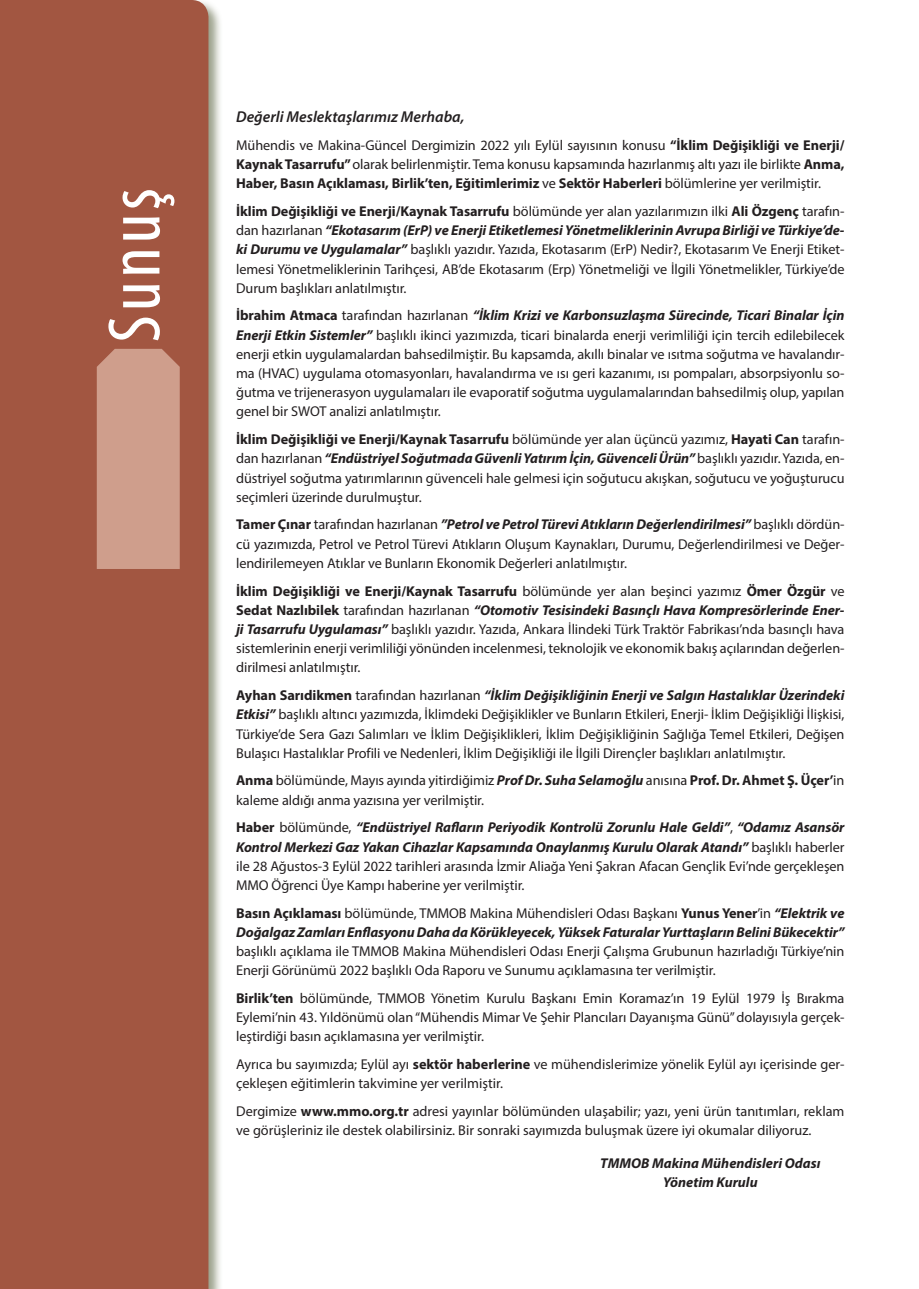
<style>
.page{position:relative;width:919px;height:1289px;background:#fff}
.page>*{position:absolute;margin:0;border:0;box-sizing:border-box;transform-origin:0 0}
.t1{font:condensed 75px "Myriad Pro";letter-spacing:.05em;color:#fff}
.t2{font:italic 600 15.75px "Myriad Pro";color:#231f20}
.t3{font:14.25px/19.2px "Myriad Pro";letter-spacing:-.005em;color:#231f20;text-align:justify}
.t4{font:italic 700 14.25px/19.2px "Myriad Pro";letter-spacing:-.005em;color:#231f20}
.s1{font-weight:700}
.s2{font-weight:700;font-style:italic}
.s3{font-style:normal}
.s4{font-weight:400;font-style:normal}
</style>
<div class="page">
<div style="left:0;top:0;width:223px;height:1288px;background:#7b8265;opacity:.75"></div>
<div style="left:0;top:0;width:208px;height:1288px;background:#a25641"></div>
<div style="left:97px;top:349px;width:83px;height:220px;background:#cf9e8c"></div>
<h1 class="t1" style="left:89px;top:342px;width:156px;rotate:-90deg">Sunuş</h1>
<p class="t2" style="left:236px;top:107px;width:230px">Değerli Meslektaşlarımız Merhaba,</p>
<p class="t3" style="left:236px;top:135px;width:610px">Mühendis ve Makina-Güncel Dergimizin 2022 yılı Eylül sayısının konusu <span class="s1">“İklim Değişikliği ve Enerji/ Kaynak Tasarrufu”</span> olarak belirlenmiştir. Tema konusu kapsamında hazırlanmış altı yazı ile birlikte <span class="s1">Anma, Haber, Basın Açıklaması, Birlik’ten, Eğitimlerimiz</span> ve <span class="s1">Sektör Haberleri</span> bölümlerine yer verilmiştir.</p>
<p class="t3" style="left:236px;top:201px;width:610px"><span class="s1">İklim Değişikliği ve Enerji/Kaynak Tasarrufu</span> bölümünde yer alan yazılarımızın ilki <span class="s1">Ali Özgenç</span> tarafın&shy;dan hazırlanan <span class="s2">“Ekotasarım (ErP) ve Enerji Etiketlemesi Yönetmeliklerinin Avrupa Birliği ve Türkiye’de&shy;ki Durumu ve Uygulamalar”</span> başlıklı yazıdır. Yazıda, Ekotasarım (ErP) Nedir?, Ekotasarım Ve Enerji Etiket&shy;lemesi Yönetmeliklerinin Tarihçesi, AB’de Ekotasarım (Erp) Yönetmeliği ve İlgili Yönetmelikler, Türkiye’de Durum başlıkları anlatılmıştır.</p>
<p class="t3" style="left:236px;top:306px;width:610px"><span class="s1">İbrahim Atmaca</span> tarafından hazırlanan <span class="s2">“İklim Krizi ve Karbonsuzlaşma Sürecinde, Ticari Binalar İçin Enerji Etkin Sistemler”</span> başlıklı ikinci yazımızda, ticari binalarda enerji verimliliği için tercih edilebilecek enerji etkin uygulamalardan bahsedilmiştir. Bu kapsamda, akıllı binalar ve ısıtma soğutma ve havalandır&shy;ma (HVAC) uygulama otomasyonları, havalandırma ve ısı geri kazanımı, ısı pompaları, absorpsiyonlu so&shy;ğutma ve trijenerasyon uygulamaları ile evaporatif soğutma uygulamalarından bahsedilmiş olup, yapılan genel bir SWOT analizi anlatılmıştır.</p>
<p class="t3" style="left:236px;top:429px;width:610px"><span class="s1">İklim Değişikliği ve Enerji/Kaynak Tasarrufu</span> bölümünde yer alan üçüncü yazımız, <span class="s1">Hayati Can</span> tarafın&shy;dan hazırlanan <span class="s2">“Endüstriyel Soğutmada Güvenli Yatırım İçin, Güvenceli Ürün”</span> başlıklı yazıdır. Yazıda, en&shy;düstriyel soğutma yatırımlarının güvenceli hale gelmesi için soğutucu akışkan, soğutucu ve yoğuşturucu seçimleri üzerinde durulmuştur.</p>
<p class="t3" style="left:236px;top:515px;width:610px"><span class="s1">Tamer Çınar</span> tarafından hazırlanan <span class="s2">”Petrol ve Petrol Türevi Atıkların Değerlendirilmesi”</span> başlıklı dördün&shy;cü yazımızda, Petrol ve Petrol Türevi Atıkların Oluşum Kaynakları, Durumu, Değerlendirilmesi ve Değer&shy;lendirilemeyen Atıklar ve Bunların Ekonomik Değerleri anlatılmıştır.</p>
<p class="t3" style="left:236px;top:581px;width:610px"><span class="s1">İklim Değişikliği ve Enerji/Kaynak Tasarrufu</span> bölümünde yer alan beşinci yazımız <span class="s1">Ömer Özgür</span> ve <span class="s1">Sedat Nazlıbilek</span> tarafından hazırlanan <span class="s2">“Otomotiv Tesisindeki Basınçlı Hava Kompresörlerinde Ener&shy;ji Tasarrufu Uygulaması”</span> başlıklı yazıdır. Yazıda, Ankara İlindeki Türk Traktör Fabrikası’nda basınçlı hava sistemlerinin enerji verimliliği yönünden incelenmesi, teknolojik ve ekonomik bakış açılarından değerlen&shy;dirilmesi anlatılmıştır.</p>
<p class="t3" style="left:236px;top:685px;width:610px"><span class="s1">Ayhan Sarıdikmen</span> tarafından hazırlanan <span class="s2">“İklim Değişikliğinin Enerji ve Salgın Hastalıklar Üzerindeki Etkisi”</span> başlıklı altıncı yazımızda, İklimdeki Değişiklikler ve Bunların Etkileri, Enerji- İklim Değişikliği İlişkisi, Türkiye’de Sera Gazı Salımları ve İklim Değişiklikleri, İklim Değişikliğinin Sağlığa Temel Etkileri, Değişen Bulaşıcı Hastalıklar Profili ve Nedenleri, İklim Değişikliği ile İlgili Dirençler başlıkları anlatılmıştır.</p>
<p class="t3" style="left:236px;top:770px;width:609px"><span class="s1">Anma</span> bölümünde, Mayıs ayında yitirdiğimiz <span class="s2">Prof Dr. Suha Selamoğlu</span> anısına <span class="s1">Prof. Dr. Ahmet Ş. Üçer’</span>in kaleme aldığı anma yazısına yer verilmiştir.</p>
<p class="t3" style="left:236px;top:817px;width:610px"><span class="s1">Haber</span> bölümünde, <span class="s2">“Endüstriyel Rafların Periyodik Kontrolü Zorunlu Hale Geldi”</span>, <span class="s2">“Odamız Asansör Kontrol Merkezi Gaz Yakan Cihazlar Kapsamında Onaylanmış Kurulu Olarak Atandı”</span> başlıklı haberler ile 28 Ağustos-3 Eylül 2022 tarihleri arasında İzmir Aliağa Yeni Şakran Afacan Gençlik Evi’nde gerçekleşen MMO Öğrenci Üye Kampı haberine yer verilmiştir.</p>
<p class="t4" style="left:236px;top:902px;width:610px"><span class="s3">Basın Açıklaması</span> <span class="s4">bölümünde, TMMOB Makina Mühendisleri Odası Başkanı</span> <span class="s3">Yunus Yener</span><span class="s4">’in</span> “Elektrik ve<br>Doğalgaz Zamları Enflasyonu Daha da Körükleyecek, Yüksek Faturalar Yurttaşların Belini Bükecektir”</p>
<p class="t3" style="left:236px;top:941px;width:610px">başlıklı açıklama ile TMMOB Makina Mühendisleri Odası Enerji Çalışma Grubunun hazırladığı Türkiye’nin<br>Enerji Görünümü 2022 başlıklı Oda Raporu ve Sunumu açıklamasına ter verilmiştir.</p>
<p class="t3" style="left:236px;top:988px;width:610px"><span class="s1">Birlik’ten</span> bölümünde, TMMOB Yönetim Kurulu Başkanı Emin Koramaz’ın 19 Eylül 1979 İş Bırakma Eylemi’nin 43. Yıldönümü olan “Mühendis Mimar Ve Şehir Plancıları Dayanışma Günü” dolayısıyla gerçek&shy;leştirdiği basın açıklamasına yer verilmiştir.</p>
<p class="t3" style="left:236px;top:1054px;width:610px">Ayrıca bu sayımızda; Eylül ayı <span class="s1">sektör haberlerine</span> ve mühendislerimize yönelik Eylül ayı içerisinde ger&shy;çekleşen eğitimlerin takvimine yer verilmiştir.</p>
<p class="t3" style="left:236px;top:1101px;width:609px">Dergimize <span class="s1">www.mmo.org.tr</span> adresi yayınlar bölümünden ulaşabilir; yazı, yeni ürün tanıtımları, reklam ve görüşleriniz ile destek olabilirsiniz. Bir sonraki sayımızda buluşmak üzere iyi okumalar diliyoruz.</p>
<p class="t4" style="left:600px;top:1152px;width:222px;text-align:center">TMMOB Makina Mühendisleri Odası<br>Yönetim Kurulu</p>
</div>
